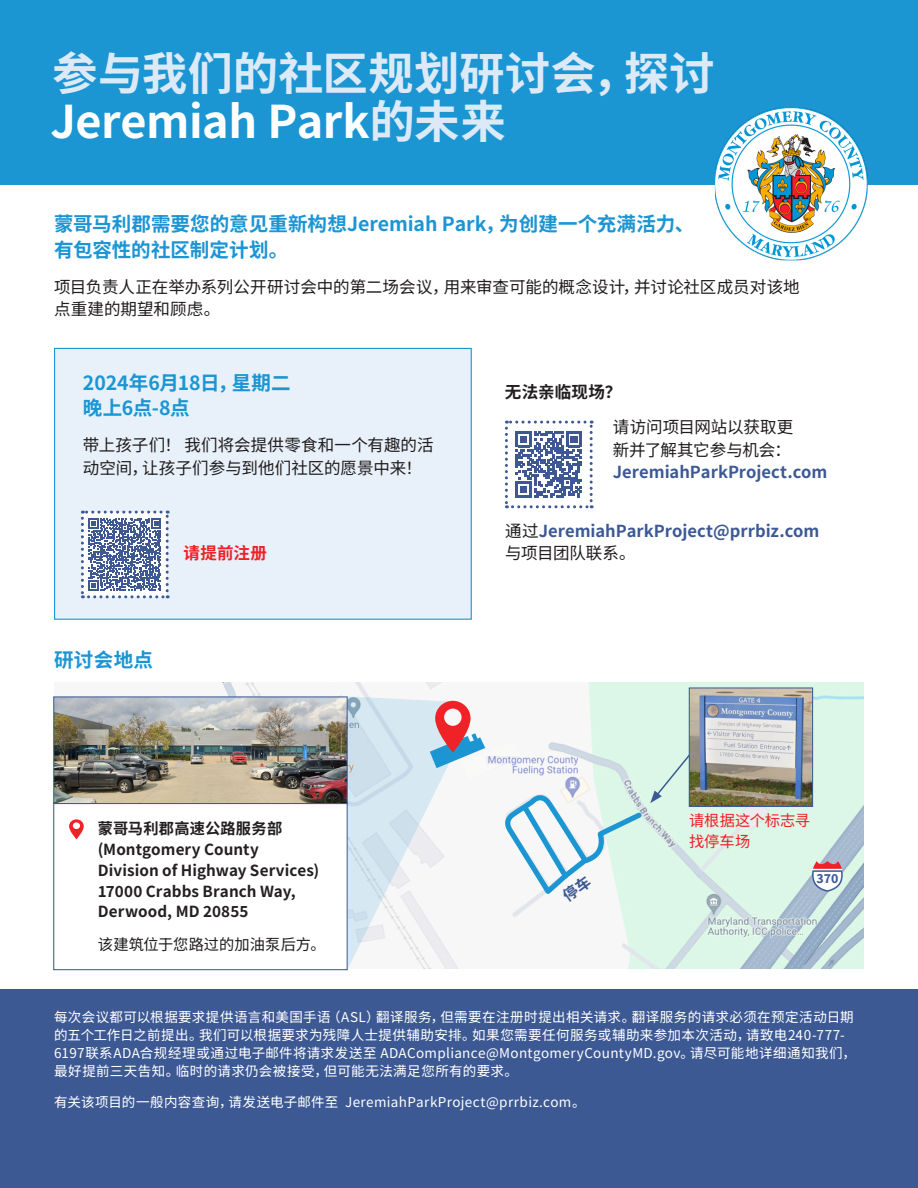
<style>
.page{position:relative;width:918px;height:1188px;background:#fff}
.page>*{position:absolute;margin:0;border:0;box-sizing:border-box;transform-origin:0 0}
.t1{font:700 45px/48px "Noto Sans SC";color:#dceaf7}
.Body{font:700 19.5px/25.5px "Noto Sans SC";color:#1c95d3}
.Body-2{font:16.5px/22.5px "Noto Sans SC";letter-spacing:.005em;color:#231f20}
.Body-3{font:700 16.5px/22.5px "Noto Sans SC";color:#3c5994}
.t2{font:700 16.5px "Noto Sans SC";letter-spacing:.015em;color:#231f20}
.t3{font:700 16.5px "Noto Sans SC";letter-spacing:.01em;color:#ee2227}
.t4{font:700 15.15px/20.7px "Noto Sans SC";letter-spacing:.005em;color:#231f20}
.t5{font:15.15px "Noto Sans SC";letter-spacing:.005em;color:#231f20}
.t6{font:15.15px/20.7px "Noto Sans SC";color:#ee2227}
.t7{font:13.5px/18px "Noto Sans SC";letter-spacing:.03em;color:#fff}
.t8{font:800 12.15px "Noto Sans SC";color:#3c5994}
.s1{color:#fff}
.s2{font-weight:400;color:#231f20}
</style>
<div class="page">
<div style="left:0;top:0;width:918px;height:185px;background:#1c95d3"></div>
<div style="left:0;top:989px;width:918px;height:199px;background:#3c5994"></div>
<img style="left:715px;top:108px;width:153px;height:152px">
<img style="left:218px;top:683px;width:646px;height:285px">
<svg style="left:505px;top:421px;width:88px;height:87px"></svg>
<div style="left:54px;top:348px;width:418px;height:272px;background:#e8f1f9;border:1px solid #1c95d3"></div>
<svg style="left:81px;top:511px;width:88px;height:87px;background:#99a8c7"></svg>
<img style="left:53px;top:687px;width:790px;height:282px">
<p class="t1" style="left:50px;top:50px;width:666px">参与我们的社区规划研讨会，探讨<br><span class="s1">Jeremiah Park</span>的未来</p>
<h2 class="Body" style="left:54px;top:212px;width:642px">蒙哥马利郡需要您的意见重新构想Jeremiah Park，为创建一个充满活力、有包容性的社区制定计划。</h2>
<p class="Body-2" style="left:54px;top:276px;width:747px">项目负责人正在举办系列公开研讨会中的第二场会议，用来审查可能的概念设计，并讨论社区成员对该地点重建的期望和顾虑。</p>
<p class="Body" style="left:83px;top:370px;width:209px">2024年6月18日，星期二晚上6点-8点</p>
<p class="Body-2" style="left:83px;top:434px;width:352px">带上孩子们！ 我们将会提供零食和一个有趣的活动空间，让孩子们参与到他们社区的愿景中来！</p>
<h3 class="t3" style="left:184px;top:544px;width:85px">请提前注册</h3>
<h2 class="Body" style="left:54px;top:647px;width:101px">研讨会地点</h2>
<p class="t4" style="left:98px;top:819px;width:223px">蒙哥马利郡高速公路服务部(Montgomery County<br>Division of Highway Services)<br>17000 Crabbs Branch Way,<br>Derwood, MD 20855</p>
<p class="t5" style="left:98px;top:936px;width:229px">该建筑位于您路过的加油泵后方。</p>
<h3 class="t2" style="left:505px;top:383px;width:118px">无法亲临现场？</h3>
<p class="Body-3" style="left:613px;top:416px;width:216px"><span class="s2">请访问项目网站以获取更<br>新并了解其它参与机会：<br></span>JeremiahParkProject.com</p>
<p class="Body-3" style="left:505px;top:520px;width:316px"><span class="s2">通过</span>JeremiahParkProject@prrbiz.com<span class="s2">与项目团队联系。</span></p>
<p class="t6" style="left:689px;top:811px;width:123px">请根据这个标志寻找停车场</p>
<p class="t8" style="left:816px;top:872px;width:24px">370</p>
<p class="t7" style="left:54px;top:1008px;width:804px">每次会议都可以根据要求提供语言和美国手语（ASL）翻译服务，但需要在注册时提出相关请求。翻译服务的请求必须在预定活动日期的五个工作日之前提出。我们可以根据要求为残障人士提供辅助安排。如果您需要任何服务或辅助来参加本次活动，请致电240-777- 6197联系ADA合规经理或通过电子邮件将请求发送至 ADACompliance@MontgomeryCountyMD.gov。请尽可能地详细通知我们，最好提前三天告知。临时的请求仍会被接受，但可能无法满足您所有的要求。</p>
<p class="t7" style="left:54px;top:1094px;width:533px">有关该项目的一般内容查询，请发送电子邮件至 JeremiahParkProject@prrbiz.com。</p>
</div>
